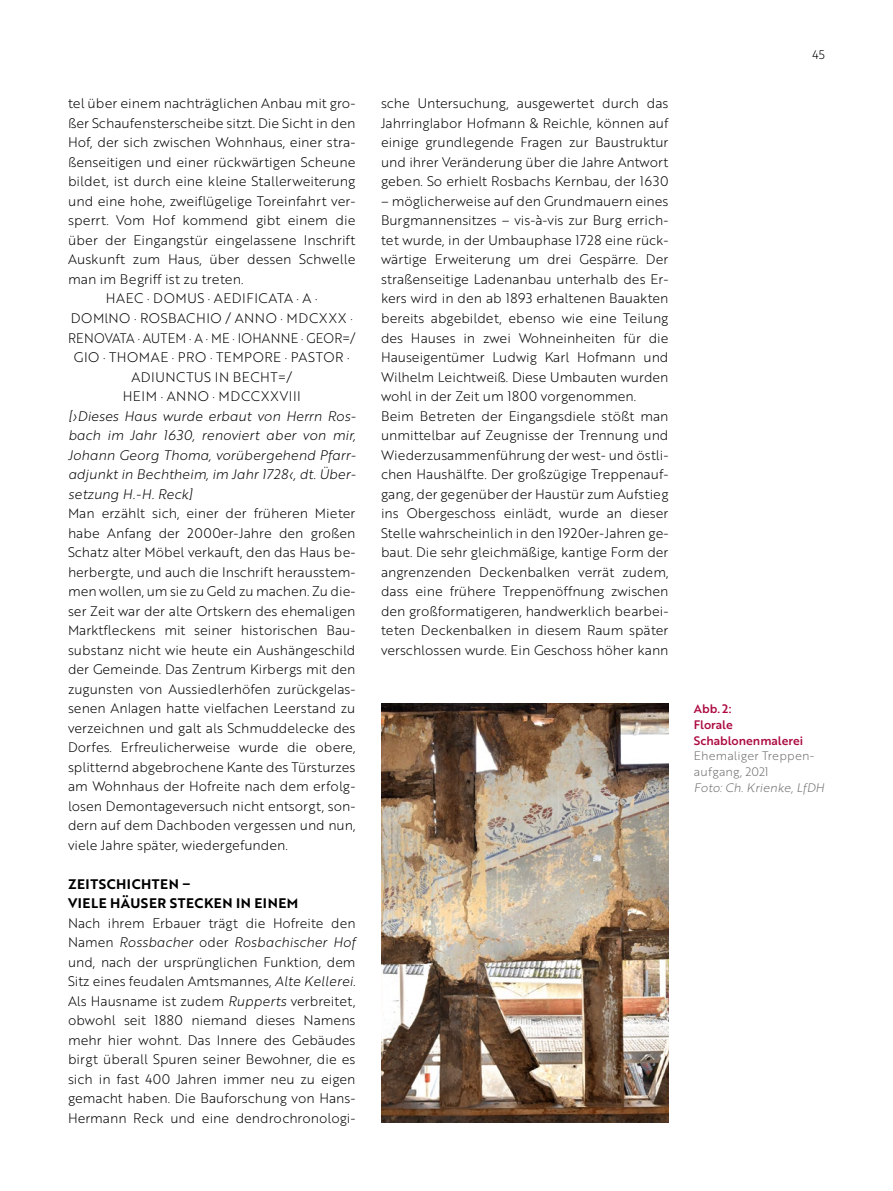
<style>
.page{position:relative;width:893px;height:1191px;background:#fff}
.page>*{position:absolute;margin:0;border:0;box-sizing:border-box;transform-origin:0 0}
.t1{font:13.5px/19.5px "Brother 1816 Light";color:#000;text-align:justify}
.t2{font:13.5px/19.5px "Brother 1816 Light Italic";letter-spacing:.005em;color:#000;text-align:justify}
.t3{font:13.5px "Brother 1816 Light";letter-spacing:.04em;color:#000}
.t4{font:13.5px/19.5px "Brother 1816 Bold";letter-spacing:.04em;color:#000}
.t5{font:13.5px "Brother 1816 Light";letter-spacing:.02em;color:#000;scale:.95 1}
.t6{font:12px/15.8px "Brother 1816 Medium";color:#ac0a41}
.t7{font:12px/15.8px "Brother 1816 Light";letter-spacing:.01em;color:#706f6f}
.t8{font:12px "Brother 1816 Light Italic";letter-spacing:.01em;color:#706f6f}
.t9{font:12px "Brother 1816 Light";color:#000}
.s1{font-family:"Brother 1816 Light"}
.s2{font-family:"Brother 1816 Light Italic"}
</style>
<div class="page">
<img style="left:381px;top:703px;width:287px;height:419px">
<p class="t1" style="left:68px;top:93px;width:289px">tel über einem nachträglichen Anbau mit gro-</p>
<p class="t1" style="left:68px;top:113px;width:289px">ßer Schaufensterscheibe sitzt. Die Sicht in den</p>
<p class="t1" style="left:68px;top:132px;width:289px">Hof, der sich zwischen Wohnhaus, einer stra-</p>
<p class="t1" style="left:68px;top:152px;width:289px">ßenseitigen und einer rückwärtigen Scheune</p>
<p class="t1" style="left:68px;top:171px;width:289px">bildet, ist durch eine kleine Stallerweiterung</p>
<p class="t1" style="left:68px;top:191px;width:289px">und eine hohe, zweiflügelige Toreinfahrt ver-</p>
<p class="t1" style="left:68px;top:210px;width:289px">sperrt. Vom Hof kommend gibt einem die</p>
<p class="t1" style="left:68px;top:230px;width:289px">über der Eingangstür eingelassene Inschrift</p>
<p class="t1" style="left:68px;top:249px;width:289px">Auskunft zum Haus, über dessen Schwelle</p>
<p class="t1" style="left:68px;top:269px;width:177px">man im Begriff ist zu treten.</p>
<p class="t3" style="left:106px;top:289px;width:213px">HAEC · DOMUS · AEDIFICATA · A ·</p>
<p class="t3" style="left:71px;top:308px;width:284px">DOMlNO · ROSBACHIO / ANNO · MDCXXX ·</p>
<p class="t5" style="left:68px;top:328px;width:304px">RENOVATA · AUTEM · A · ME · IOHANNE · GEOR=/</p>
<p class="t3" style="left:74px;top:347px;width:277px">GIO · THOMAE · PRO · TEMPORE · PASTOR ·</p>
<p class="t3" style="left:131px;top:367px;width:162px">ADIUNCTUS IN BECHT=/</p>
<p class="t3" style="left:123px;top:386px;width:180px">HEIM · ANNO · MDCCXXVIII</p>
<p class="t2" style="left:68px;top:405px;width:289px">[›Dieses Haus wurde erbaut von Herrn Ros&shy;bach im Jahr 1630, renoviert aber von mir, Johann Georg Thoma, vorübergehend Pfarr&shy;adjunkt in Bechtheim, im Jahr 1728‹, dt. Über&shy;setzung H.-H. Reck]</p>
<p class="t1" style="left:68px;top:503px;width:289px">Man erzählt sich, einer der früheren Mieter habe Anfang der 2000er-Jahre den großen Schatz alter Möbel verkauft, den das Haus be&shy;herbergte, und auch die Inschrift herausstem&shy;men wollen, um sie zu Geld zu machen. Zu die&shy;ser Zeit war der alte Ortskern des ehemaligen Marktfleckens mit seiner historischen Bau&shy;substanz nicht wie heute ein Aushängeschild der Gemeinde. Das Zentrum Kirbergs mit den zugunsten von Aussiedlerhöfen zurückgelas&shy;senen Anlagen hatte vielfachen Leerstand zu verzeichnen und galt als Schmuddelecke des Dorfes. Erfreulicherweise wurde die obere, splitternd abgebrochene Kante des Türsturzes am Wohnhaus der Hofreite nach dem erfolg&shy;losen Demontageversuch nicht entsorgt, son&shy;dern auf dem Dachboden vergessen und nun, viele Jahre später, wiedergefunden.</p>
<p class="t4" style="left:68px;top:873px;width:232px">ZEITSCHICHTEN –<br>VIELE HÄUSER STECKEN IN EINEM</p>
<p class="t1" style="left:68px;top:912px;width:289px">Nach ihrem Erbauer trägt die Hofreite den</p>
<p class="t2" style="left:68px;top:932px;width:289px"><span class="s1">Namen</span> Rossbacher <span class="s1">oder</span> Rosbachischer Hof</p>
<p class="t1" style="left:68px;top:951px;width:289px">und, nach der ursprünglichen Funktion, dem Sitz eines feudalen Amtsmannes, <span class="s2">Alte Kellerei.<br></span>Als Hausname ist zudem <span class="s2">Rupperts</span> verbreitet, obwohl seit 1880 niemand dieses Namens mehr hier wohnt. Das Innere des Gebäudes birgt überall Spuren seiner Bewohner, die es sich in fast 400 Jahren immer neu zu eigen gemacht haben. Die Bauforschung von Hans-Hermann Reck und eine dendrochronologi-</p>
<p class="t1" style="left:381px;top:93px;width:289px">sche Untersuchung, ausgewertet durch das Jahrringlabor Hofmann &amp; Reichle, können auf einige grundlegende Fragen zur Baustruktur und ihrer Veränderung über die Jahre Antwort geben. So erhielt Rosbachs Kernbau, der 1630</p>
<p class="t1" style="left:381px;top:191px;width:289px;text-align:left">– möglicherweise auf den Grundmauern eines Burgmannensitzes – vis-à-vis zur Burg errich&shy;tet wurde, in der Umbauphase 1728 eine rück&shy;wärtige Erweiterung um drei Gespärre. Der straßenseitige Ladenanbau unterhalb des Er&shy;kers wird in den ab 1893 erhaltenen Bauakten bereits abgebildet, ebenso wie eine Teilung des Hauses in zwei Wohneinheiten für die Hauseigentümer Ludwig Karl Hofmann und Wilhelm Leichtweiß. Diese Umbauten wurden wohl in der Zeit um 1800 vorgenommen.<br>Beim Betreten der Eingangsdiele stößt man unmittelbar auf Zeugnisse der Trennung und Wiederzusammenführung der west- und östli&shy;chen Haushälfte. Der großzügige Treppenauf&shy;gang, der gegenüber der Haustür zum Aufstieg ins Obergeschoss einlädt, wurde an dieser Stelle wahrscheinlich in den 1920er-Jahren ge&shy;baut. Die sehr gleichmäßige, kantige Form der angrenzenden Deckenbalken verrät zudem, dass eine frühere Treppenöffnung zwischen den großformatigeren, handwerklich bearbei&shy;teten Deckenbalken in diesem Raum später verschlossen wurde. Ein Geschoss höher kann</p>
<p class="t9" style="left:812px;top:46px;width:14px">45</p>
<p class="t6" style="left:694px;top:700px;width:111px">Abb. 2:<br>Florale<br>Schablonenmalerei</p>
<p class="t7" style="left:694px;top:747px;width:122px">Ehemaliger Treppen&shy;aufgang, 2021</p>
<p class="t8" style="left:694px;top:779px;width:132px">Foto: Ch. Krienke, LfDH</p>
</div>
